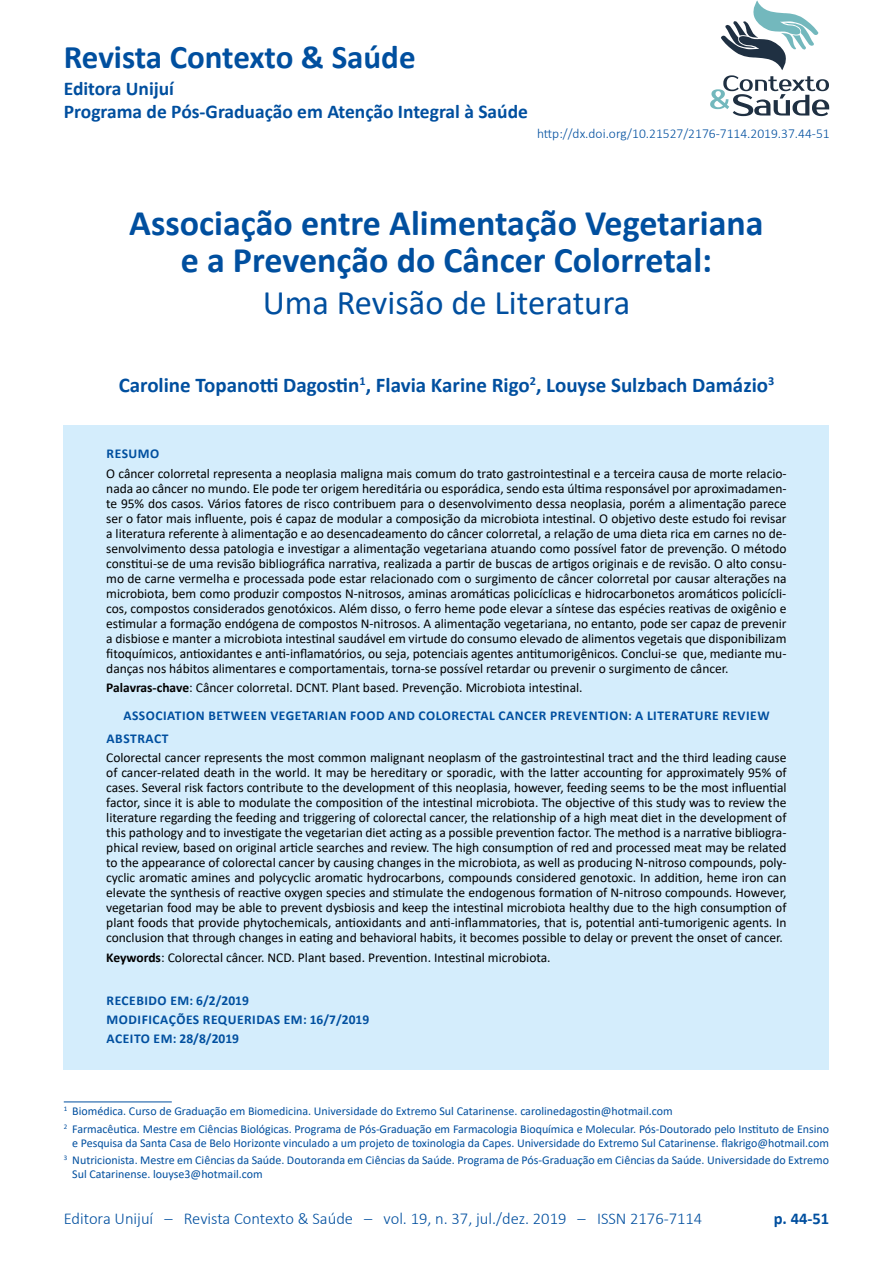
<style>
.page{position:relative;width:893px;height:1263px;background:#fff}
.page>*{position:absolute;margin:0;border:0;box-sizing:border-box;transform-origin:0 0}
.t1{font:700 36px/37.5px "Calibri";color:#004f9f;text-align:center}
.t2{font:34.5px "Calibri";color:#004f9f}
.t3{font:700 33px "Calibri";color:#004f9f}
.t4{font:700 21px "Calibri";color:#004f9f}
.t5{font:700 19.5px/23.5px "Calibri";color:#004f9f}
.t6{font:300 16.5px "Calibri";color:#004f9f}
.t7{font:700 16.5px "Calibri";color:#004f9f}
.t8{font:13.5px/15px "Calibri";letter-spacing:-.005em;color:#000;text-align:justify}
.t9{font:700 13.5px/19.2px "Calibri";letter-spacing:.04em;color:#004f9f}
.t10{font:300 13.5px "Calibri";color:#004f9f}
.t11{font:12px/17.7px "Calibri";letter-spacing:-.005em;color:#004f9f}
.s1{color:#000}
.s2{font-weight:400;color:#000}
.s3{font-weight:700}
</style>
<div class="page">
<svg style="left:710px;top:0;width:119px;height:116px"></svg>
<div style="left:64px;top:425px;width:765px;height:644px;background:#d4edfc"></div>
<hr style="left:64px;top:1101px;width:108px;height:1px;background:#004f9f">
<h3 class="t3" style="left:64px;top:34px;width:353px">Revista Contexto &amp; Saúde</h3>
<h3 class="t5" style="left:64px;top:76px;width:466px">Editora Unijuí<br>Programa de Pós-Graduação em Atenção Integral à Saúde</h3>
<p class="t10" style="left:537px;top:125px;width:294px">http://dx.doi.org/10.21527/2176-7114.2019.37.44-51</p>
<h1 class="t1" style="left:129px;top:204px;width:636px">Associação entre Alimentação Vegetariana e a Prevenção do Câncer Colorretal:</h1>
<h2 class="t2" style="left:263px;top:279px;width:369px">Uma Revisão de Literatura</h2>
<h3 class="t4" style="left:119px;top:370px;width:657px">Caroline Topanotti Dagostin<sup>1</sup>, Flavia Karine Rigo<sup>2</sup>, Louyse Sulzbach Damázio<sup>3</sup></h3>
<p class="t9" style="left:107px;top:444px;width:54px">RESUMO</p>
<p class="t8" style="left:106px;top:465px;width:682px">O câncer colorretal representa a neoplasia maligna mais comum do trato gastrointestinal e a terceira causa de morte relacio&shy;nada ao câncer no mundo. Ele pode ter origem hereditária ou esporádica, sendo esta última responsável por aproximadamen&shy;te 95% dos casos. Vários fatores de risco contribuem para o desenvolvimento dessa neoplasia, porém a alimentação parece ser o fator mais influente, pois é capaz de modular a composição da microbiota intestinal. O objetivo deste estudo foi revisar a literatura referente à alimentação e ao desencadeamento do câncer colorretal, a relação de uma dieta rica em carnes no de&shy;senvolvimento dessa patologia e investigar a alimentação vegetariana atuando como possível fator de prevenção. O método constitui-se de uma revisão bibliográfica narrativa, realizada a partir de buscas de artigos originais e de revisão. O alto consu&shy;mo de carne vermelha e processada pode estar relacionado com o surgimento de câncer colorretal por causar alterações na microbiota, bem como produzir compostos N-nitrosos, aminas aromáticas policíclicas e hidrocarbonetos aromáticos policícli&shy;cos, compostos considerados genotóxicos. Além disso, o ferro heme pode elevar a síntese das espécies reativas de oxigênio e estimular a formação endógena de compostos N-nitrosos. A alimentação vegetariana, no entanto, pode ser capaz de prevenir a disbiose e manter a microbiota intestinal saudável em virtude do consumo elevado de alimentos vegetais que disponibilizam fitoquímicos, antioxidantes e anti-inflamatórios, ou seja, potenciais agentes antitumorigênicos. Conclui-se que, mediante mu&shy;danças nos hábitos alimentares e comportamentais, torna-se possível retardar ou prevenir o surgimento de câncer.</p>
<p class="t9" style="left:123px;top:673px;width:648px;line-height:27.8px;text-indent:-17px"><span class="s1">Palavras-chave</span><span class="s2">: Câncer colorretal. DCNT. Plant based. Prevenção. Microbiota intestinal.<br></span>ASSOCIATION BETWEEN VEGETARIAN FOOD AND COLORECTAL CANCER PREVENTION: A LITERATURE REVIEW</p>
<p class="t9" style="left:107px;top:729px;width:63px">ABSTRACT</p>
<p class="t8" style="left:106px;top:750px;width:682px">Colorectal cancer represents the most common malignant neoplasm of the gastrointestinal tract and the third leading cause of cancer-related death in the world. It may be hereditary or sporadic, with the latter accounting for approximately 95% of cases. Several risk factors contribute to the development of this neoplasia, however, feeding seems to be the most influential factor, since it is able to modulate the composition of the intestinal microbiota. The objective of this study was to review the literature regarding the feeding and triggering of colorectal cancer, the relationship of a high meat diet in the development of this pathology and to investigate the vegetarian diet acting as a possible prevention factor. The method is a narrative bibliogra&shy;phical review, based on original article searches and review. The high consumption of red and processed meat may be related to the appearance of colorectal cancer by causing changes in the microbiota, as well as producing N-nitroso compounds, poly&shy;cyclic aromatic amines and polycyclic aromatic hydrocarbons, compounds considered genotoxic. In addition, heme iron can elevate the synthesis of reactive oxygen species and stimulate the endogenous formation of N-nitroso compounds. However, vegetarian food may be able to prevent dysbiosis and keep the intestinal microbiota healthy due to the high consumption of plant foods that provide phytochemicals, antioxidants and anti-inflammatories, that is, potential anti-tumorigenic agents. In conclusion that through changes in eating and behavioral habits, it becomes possible to delay or prevent the onset of cancer.</p>
<p class="t8" style="left:106px;top:949px;width:446px"><span class="s3">Keywords</span>: Colorectal câncer. NCD. Plant based. Prevention. Intestinal microbiota.</p>
<p class="t9" style="left:107px;top:990px;width:264px">RECEBIDO EM: 6/2/2019<br>MODIFICAÇÕES REQUERIDAS EM: 16/7/2019<br>ACEITO EM: 28/8/2019</p>
<p class="t11" style="left:64px;top:1102px;width:767px"><sup>1</sup> Biomédica. Curso de Graduação em Biomedicina. Universidade do Extremo Sul Catarinense. carolinedagostin@hotmail.com<br><sup>2</sup> Farmacêutica. Mestre em Ciências Biológicas. Programa de Pós-Graduação em Farmacologia Bioquímica e Molecular. Pós-Doutorado pelo Instituto de Ensino</p>
<p class="t11" style="left:64px;top:1133px;width:767px;text-align:right">e Pesquisa da Santa Casa de Belo Horizonte vinculado a um projeto de toxinologia da Capes. Universidade do Extremo Sul Catarinense. flakrigo@hotmail.com<br><sup>3</sup> Nutricionista. Mestre em Ciências da Saúde. Doutoranda em Ciências da Saúde. Programa de Pós-Graduação em Ciências da Saúde. Universidade do Extremo</p>
<p class="t11" style="left:72px;top:1165px;width:192px">Sul Catarinense. louyse3@hotmail.com</p>
<p class="t6" style="left:64px;top:1208px;width:640px">Editora Unijuí – Revista Contexto &amp; Saúde – vol. 19, n. 37, jul./dez. 2019 – ISSN 2176-7114</p>
<p class="t7" style="left:774px;top:1207px;width:57px">p. 44-51</p>
</div>
